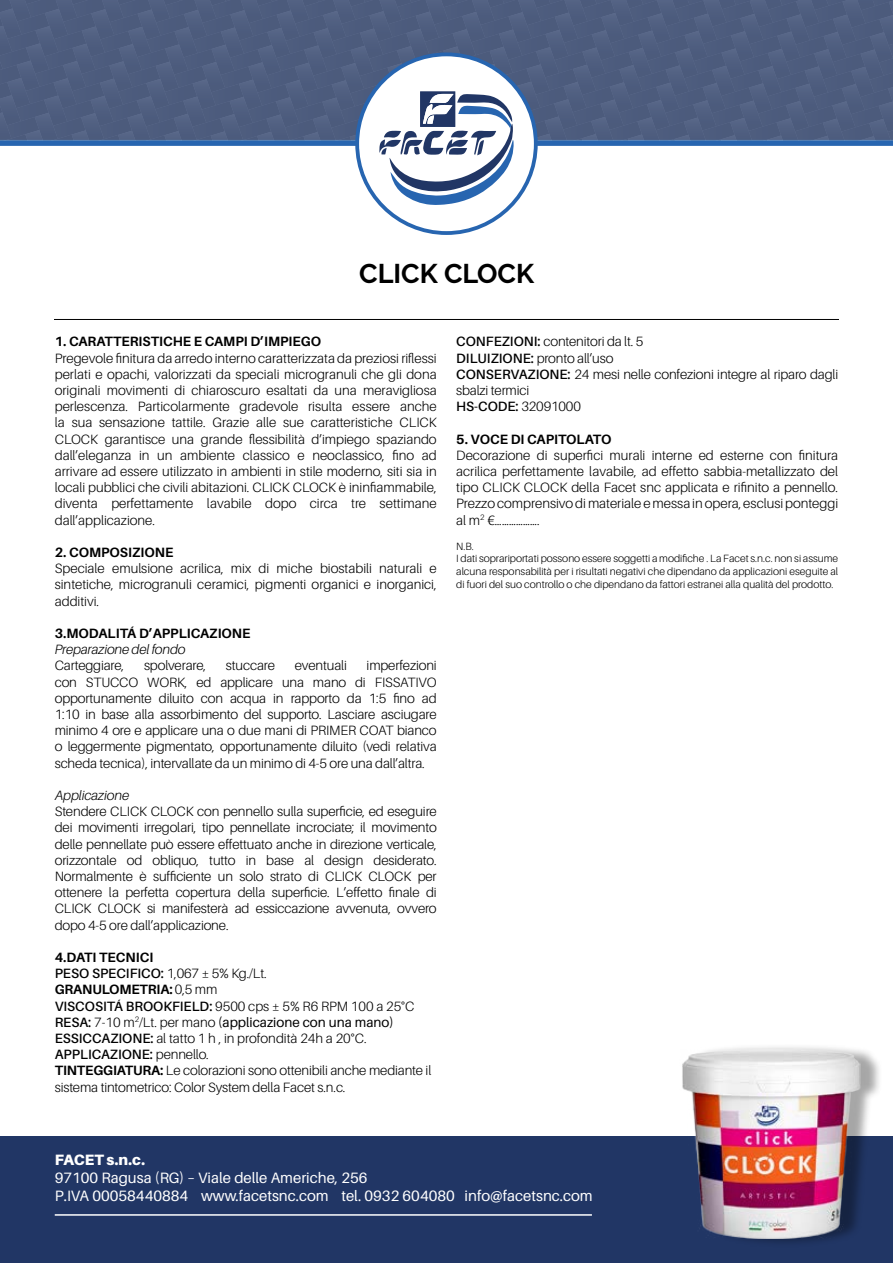
<style>
.page{position:relative;width:893px;height:1263px;background:#fff}
.page>*{position:absolute;margin:0;border:0;box-sizing:border-box;transform-origin:0 0}
.t1{font:700 27px "Raleway";color:#000}
.t2{font:15px/18px "Aileron";color:#fff}
.t3{font:900 15px "Aileron";letter-spacing:-.01em;color:#fff}
.t4{font:300 13.5px/16.2px "Aileron";letter-spacing:-.01em;color:#000;text-align:justify}
.t5{font:700 13.5px "Aileron";color:#000}
.t6{font:italic 300 13.5px "Aileron";letter-spacing:-.01em;color:#000}
.t7{font:300 10.5px/12.6px "Aileron";color:#000}
.s1{font-weight:700}
.s2{font-weight:600}
.s3{font-weight:400}
</style>
<div class="page">
<div style="left:0;top:1136px;width:893px;height:127px;background:#213665"></div>
<svg style="left:0;top:0;width:893px;height:205px"></svg>
<div style="left:689px;top:1043px;width:194px;height:205px;background:#000;opacity:.35"></div>
<img style="left:682px;top:1043px;width:187px;height:195px">
<hr style="left:54px;top:319px;width:785px;height:1px;background:#000">
<hr style="left:55px;top:1214px;width:537px;height:2px;background:#fff">
<h1 class="t1" style="left:359px;top:258px;width:176px">CLICK CLOCK</h1>
<p class="t5" style="left:55px;top:334px;width:268px">1. CARATTERISTICHE E CAMPI D’IMPIEGO</p>
<p class="t4" style="left:55px;top:350px;width:383px">Pregevole finitura da arredo interno caratterizzata da preziosi riflessi perlati e opachi, valorizzati da speciali microgranuli che gli dona originali movimenti di chiaroscuro esaltati da una meravigliosa perlescenza. Particolarmente gradevole risulta essere anche la sua sensazione tattile. Grazie alle sue caratteristiche CLICK CLOCK garantisce una grande flessibilità d’impiego spaziando dall’eleganza in un ambiente classico e neoclassico, fino ad arrivare ad essere utilizzato in ambienti in stile moderno, siti sia in locali pubblici che civili abitazioni. CLICK CLOCK è ininfiammabile, diventa perfettamente lavabile dopo circa tre settimane dall’applicazione.</p>
<p class="t5" style="left:55px;top:545px;width:120px">2. COMPOSIZIONE</p>
<p class="t4" style="left:55px;top:560px;width:383px">Speciale emulsione acrilica, mix di miche biostabili naturali e sintetiche, microgranuli ceramici, pigmenti organici e inorganici, additivi.</p>
<p class="t5" style="left:55px;top:626px;width:197px">3.MODALITÁ D’APPLICAZIONE</p>
<p class="t6" style="left:55px;top:642px;width:132px">Preparazione del fondo</p>
<p class="t4" style="left:55px;top:658px;width:71px">Carteggiare,</p>
<p class="t4" style="left:144px;top:658px;width:64px">spolverare,</p>
<p class="t4" style="left:226px;top:658px;width:51px">stuccare</p>
<p class="t4" style="left:295px;top:658px;width:54px">eventuali</p>
<p class="t4" style="left:55px;top:658px;width:383px;text-indent:312px">imperfezioni con STUCCO WORK, ed applicare una mano di FISSATIVO opportunamente diluito con acqua in rapporto da 1:5 fino ad 1:10 in base alla assorbimento del supporto. Lasciare asciugare minimo 4 ore e applicare una o due mani di PRIMER COAT bianco o leggermente pigmentato, opportunamente diluito (vedi relativa scheda tecnica), intervallate da un minimo di 4-5 ore una dall’altra.</p>
<p class="t6" style="left:55px;top:788px;width:76px">Applicazione</p>
<p class="t4" style="left:55px;top:803px;width:383px">Stendere CLICK CLOCK con pennello sulla superficie, ed eseguire dei movimenti irregolari, tipo pennellate incrociate; il movimento delle pennellate può essere effettuato anche in direzione verticale, orizzontale od obliquo, tutto in base al design desiderato.<br>Normalmente è sufficiente un solo strato di CLICK CLOCK per ottenere la perfetta copertura della superficie. L’effetto finale di CLICK CLOCK si manifesterà ad essiccazione avvenuta, ovvero dopo 4-5 ore dall’applicazione.</p>
<p class="t4" style="left:55px;top:949px;width:378px;text-align:left"><span class="s1">4.DATI TECNICI<br></span><span class="s2">PESO SPECIFICO:</span> 1,067 ± 5% Kg./Lt.<br><span class="s1">GRANULOMETRIA:</span> 0,5 mm<br><span class="s2">VISCOSITÁ BROOKFIELD:</span> 9500 cps ± 5% R6 RPM 100 a 25°C <span class="s2">RESA:</span> 7-10 m<sup>2</sup>/Lt. per mano <span class="s3">(applicazione con una mano)<br></span><span class="s2">ESSICCAZIONE:</span> al tatto 1 h , in profondità 24h a 20°C.<br><span class="s2">APPLICAZIONE:</span> pennello.<br><span class="s1">TINTEGGIATURA:</span> Le colorazioni sono ottenibili anche mediante il sistema tintometrico: Color System della Facet s.n.c.</p>
<p class="t4" style="left:456px;top:334px;width:383px;text-align:left"><span class="s2">CONFEZIONI:</span> contenitori da lt. 5<br><span class="s2">DILUIZIONE:</span> pronto all’uso<br><span class="s2">CONSERVAZIONE:</span> 24 mesi nelle confezioni integre al riparo dagli sbalzi termici<br><span class="s2">HS-CODE:</span> 32091000</p>
<p class="t5" style="left:456px;top:431px;width:157px">5. VOCE DI CAPITOLATO</p>
<p class="t4" style="left:456px;top:447px;width:383px">Decorazione di superfici murali interne ed esterne con finitura acrilica perfettamente lavabile, ad effetto sabbia-metallizzato del tipo CLICK CLOCK della Facet snc applicata e rifinito a pennello.<br>Prezzo comprensivo di materiale e messa in opera, esclusi ponteggi al m<sup>2</sup> €……………….</p>
<p class="t7" style="left:456px;top:540px;width:383px">N.B.<br>I dati soprariportati possono essere soggetti a modifiche . La Facet s.n.c. non si assume alcuna responsabilità per i risultati negativi che dipendano da applicazioni eseguite al di fuori del suo controllo o che dipendano da fattori estranei alla qualità del prodotto.</p>
<p class="t3" style="left:55px;top:1151px;width:92px">FACET s.n.c.</p>
<p class="t2" style="left:55px;top:1169px;width:539px">97100 Ragusa (RG) – Viale delle Americhe, 256<br>P.IVA 00058440884 www.facetsnc.com tel. 0932 604080 info@facetsnc.com</p>
</div>
